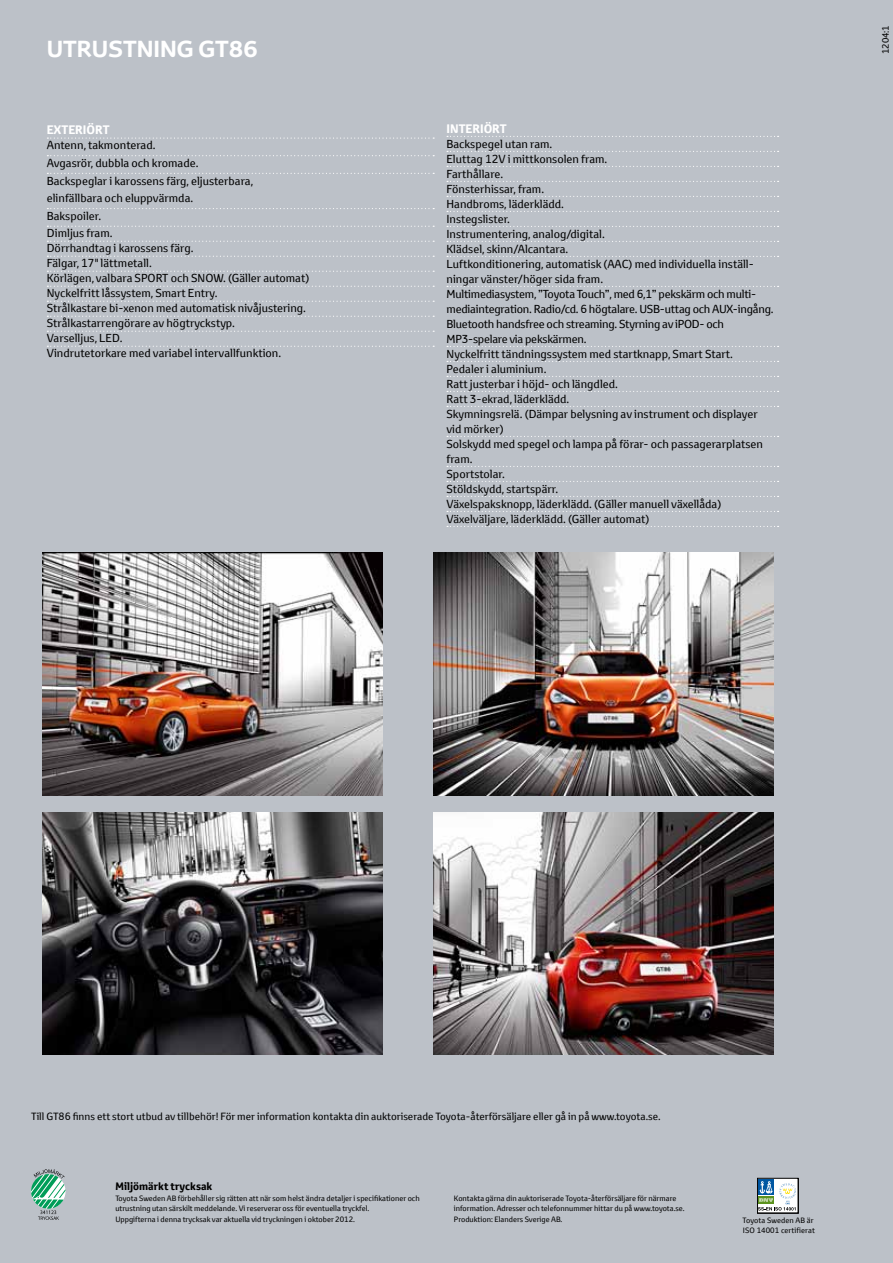
<style>
.page{position:relative;width:893px;height:1263px;background:#bcc1c8}
.page>*{position:absolute;margin:0;border:0;box-sizing:border-box;transform-origin:0 0}
.t1{font:700 22.5px "Toyota Display";color:#fff}
.t2{font:700 12px "Toyota Text";color:#fff}
.t3{font:11.25px/15px "Toyota Text";color:#000}
.t4{font:700 10.5px "Toyota Text";color:#000}
.t5{font:10.2px "Toyota Text";color:#000}
.t6{font:9px "Toyota Text";color:#000}
.t7{font:7.5px/10.5px "Toyota Text";color:#000}
</style>
<div class="page">
<svg style="left:47px;top:138px;width:387px;height:1px"></svg>
<svg style="left:47px;top:155px;width:387px;height:1px"></svg>
<svg style="left:47px;top:173px;width:387px;height:1px"></svg>
<svg style="left:47px;top:208px;width:387px;height:1px"></svg>
<svg style="left:47px;top:226px;width:387px;height:1px"></svg>
<svg style="left:47px;top:241px;width:387px;height:1px"></svg>
<svg style="left:47px;top:256px;width:387px;height:1px"></svg>
<svg style="left:47px;top:271px;width:387px;height:1px"></svg>
<svg style="left:47px;top:286px;width:387px;height:1px"></svg>
<svg style="left:47px;top:301px;width:387px;height:1px"></svg>
<svg style="left:47px;top:316px;width:387px;height:1px"></svg>
<svg style="left:47px;top:331px;width:387px;height:1px"></svg>
<svg style="left:47px;top:346px;width:387px;height:1px"></svg>
<svg style="left:31px;top:1169px;width:35px;height:51px"></svg>
<svg style="left:447px;top:136px;width:332px;height:1px"></svg>
<svg style="left:447px;top:151px;width:332px;height:1px"></svg>
<svg style="left:447px;top:166px;width:332px;height:1px"></svg>
<svg style="left:447px;top:181px;width:332px;height:1px"></svg>
<svg style="left:447px;top:196px;width:332px;height:1px"></svg>
<svg style="left:447px;top:211px;width:332px;height:1px"></svg>
<svg style="left:447px;top:226px;width:332px;height:1px"></svg>
<svg style="left:447px;top:241px;width:332px;height:1px"></svg>
<svg style="left:447px;top:256px;width:332px;height:1px"></svg>
<svg style="left:447px;top:286px;width:332px;height:1px"></svg>
<svg style="left:447px;top:346px;width:332px;height:1px"></svg>
<svg style="left:447px;top:361px;width:332px;height:1px"></svg>
<svg style="left:447px;top:376px;width:332px;height:1px"></svg>
<svg style="left:447px;top:391px;width:332px;height:1px"></svg>
<svg style="left:447px;top:406px;width:332px;height:1px"></svg>
<svg style="left:447px;top:436px;width:332px;height:1px"></svg>
<svg style="left:447px;top:466px;width:332px;height:1px"></svg>
<svg style="left:447px;top:481px;width:332px;height:1px"></svg>
<svg style="left:447px;top:496px;width:332px;height:1px"></svg>
<svg style="left:447px;top:511px;width:332px;height:1px"></svg>
<svg style="left:447px;top:526px;width:332px;height:1px"></svg>
<svg style="left:759px;top:1180px;width:37px;height:31px"></svg>
<div style="left:757px;top:1178px;width:41px;height:35px;border:1px solid #000"></div>
<img style="left:43px;top:812px;width:340px;height:242px">
<img style="left:434px;top:812px;width:340px;height:242px">
<img style="left:43px;top:553px;width:340px;height:242px">
<img style="left:434px;top:553px;width:340px;height:242px">
<h1 class="t1" style="left:47px;top:34px;width:213px">UTRUSTNING GT86</h1>
<p class="t2" style="left:47px;top:122px;width:64px">EXTERIÖRT</p>
<p class="t3" style="left:47px;top:136px;width:208px;line-height:17.7px">Antenn, takmonterad.<br>Avgasrör, dubbla och kromade.<br>Backspeglar i karossens färg, eljusterbara, elinfällbara och eluppvärmda.<br>Bakspoiler.<br>Dimljus fram.</p>
<p class="t3" style="left:47px;top:241px;width:264px">Dörrhandtag i karossens färg.<br>Fälgar, 17" lättmetall.<br>Körlägen, valbara SPORT och SNOW. (Gäller automat)<br>Nyckelfritt låssystem, Smart Entry.<br>Strålkastare bi-xenon med automatisk nivåjustering.<br>Strålkastarrengörare av högtryckstyp.<br>Varselljus, LED.<br>Vindrutetorkare med variabel intervallfunktion.</p>
<p class="t2" style="left:446px;top:120px;width:62px">INTERIÖRT</p>
<p class="t3" style="left:446px;top:136px;width:329px">Backspegel utan ram.<br>Eluttag 12V i mittkonsolen fram.<br>Farthållare.<br>Fönsterhissar, fram.<br>Handbroms, läderklädd.<br>Instegslister.<br>Instrumentering, analog/digital.<br>Klädsel, skinn/Alcantara.<br>Luftkonditionering, automatisk (AAC) med individuella inställ&shy;ningar vänster/höger sida fram.<br>Multimediasystem, ”Toyota Touch”, med 6,1” pekskärm och multi&shy;mediaintegration. Radio/cd. 6 högtalare. USB-uttag och AUX-ingång.<br>Bluetooth handsfree och streaming. Styrning av iPOD- och MP3-spelare via pekskärmen.<br>Nyckelfritt tändningssystem med startknapp, Smart Start.<br>Pedaler i aluminium.<br>Ratt justerbar i höjd- och längdled.<br>Ratt 3-ekrad, läderklädd.<br>Skymningsrelä. (Dämpar belysning av instrument och displayer vid mörker)<br>Solskydd med spegel och lampa på förar- och passagerarplatsen fram.<br>Sportstolar.<br>Stöldskydd, startspärr.<br>Växelspaksknopp, läderklädd. (Gäller manuell växellåda)<br>Växelväljare, läderklädd. (Gäller automat)</p>
<p class="t6" style="left:880px;top:54px;width:30px;rotate:-90deg">1204:1</p>
<p class="t5" style="left:31px;top:1109px;width:631px">Till GT86 finns ett stort utbud av tillbehör! För mer information kontakta din auktoriserade Toyota-återförsäljare eller gå in på www.toyota.se.</p>
<p class="t4" style="left:115px;top:1179px;width:99px">Miljömärkt trycksak</p>
<p class="t7" style="left:115px;top:1193px;width:306px">Toyota Sweden AB förbehåller sig rätten att när som helst ändra detaljer i specifikationer och utrustning utan särskilt meddelande. Vi reserverar oss för eventuella tryckfel.<br>Uppgifterna i denna trycksak var aktuella vid tryckningen i oktober 2012.</p>
<p class="t7" style="left:454px;top:1193px;width:232px">Kontakta gärna din auktoriserade Toyota-återförsäljare för närmare information. Adresser och telefonnummer hittar du på www.toyota.se.<br>Produktion: Elanders Sverige AB.</p>
<p class="t7" style="left:743px;top:1215px;width:74px">Toyota Sweden AB är<br>ISO 14001 certifierat</p>
</div>
